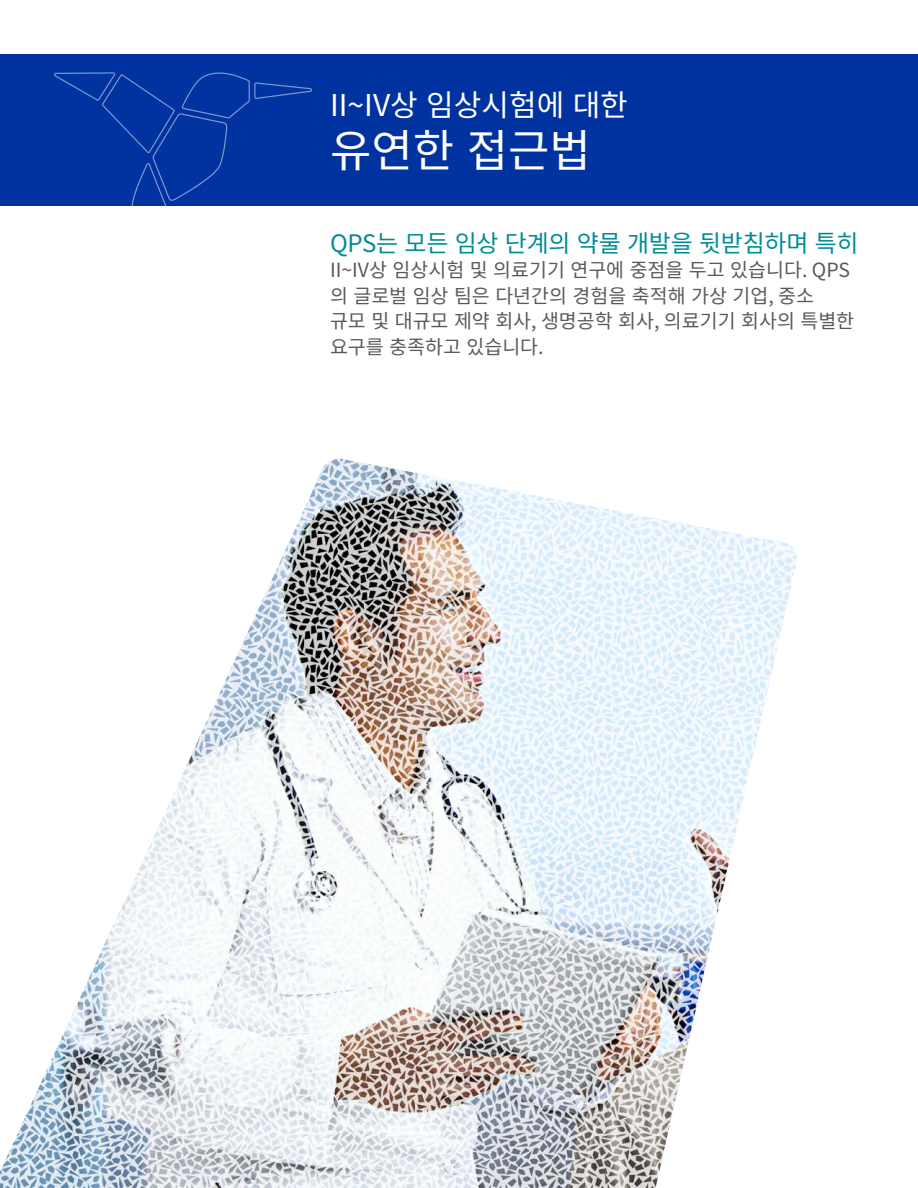
<style>
.page{position:relative;width:918px;height:1188px;background:#fff}
.page>*{position:absolute;margin:0;border:0;box-sizing:border-box;transform-origin:0 0}
.t1{font:45px "Noto Sans KR";color:#fff}
.t2{font:30px "Noto Sans KR";color:#fff}
.t3{font:24px "Noto Sans KR";letter-spacing:-.01em;color:#008c95}
.t4{font:19.5px/25.5px "Noto Sans KR";color:#5a5a5a}
</style>
<div class="page">
<div style="left:0;top:54px;width:918px;height:151px;background:#0033a0"></div>
<svg style="left:54px;top:72px;width:258px;height:134px"></svg>
<img style="left:0;top:459px;width:797px;height:729px">
<h2 class="t2" style="left:330px;top:89px;width:299px">II~IV상 임상시험에 대한</h2>
<h1 class="t1" style="left:330px;top:125px;width:263px">유연한 접근법</h1>
<p class="t3" style="left:330px;top:229px;width:530px">QPS는 모든 임상 단계의 약물 개발을 뒷받침하며 특히</p>
<p class="t4" style="left:330px;top:258px;width:526px">II~IV상 임상시험 및 의료기기 연구에 중점을 두고 있습니다. QPS 의 글로벌 임상 팀은 다년간의 경험을 축적해 가상 기업, 중소 규모 및 대규모 제약 회사, 생명공학 회사, 의료기기 회사의 특별한 요구를 충족하고 있습니다.</p>
</div>
